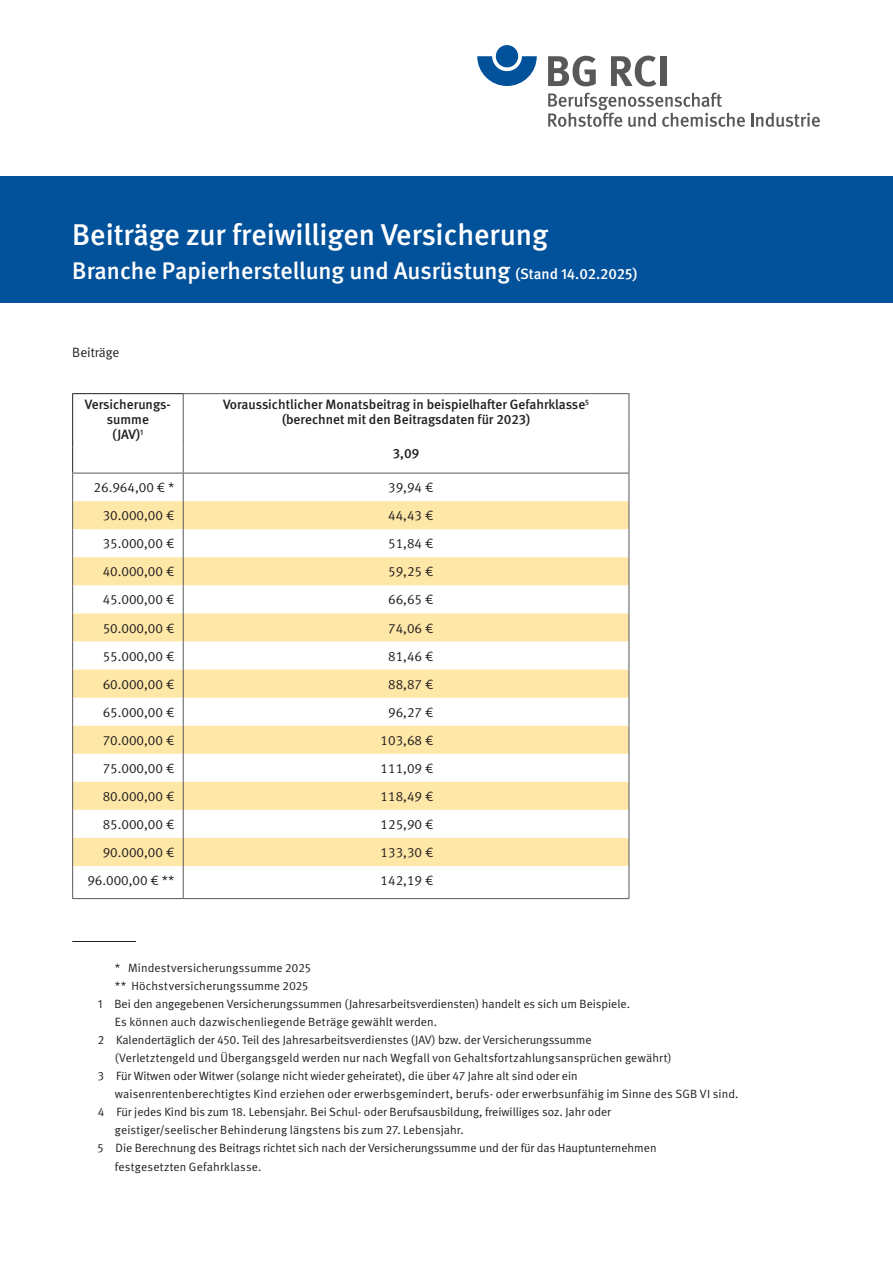
<style>
.page{position:relative;width:893px;height:1263px;background:#fff}
.page>*{position:absolute;margin:0;border:0;box-sizing:border-box;transform-origin:0 0}
.t1{font:500 30px "DGUV Meta";letter-spacing:-.005em;color:#fff}
.t2{font:500 24px "DGUV Meta";color:#fff}
.t3{font:13.5px "DGUV Meta";color:#231f20}
.t4{font:500 13.5px/15px "DGUV Meta";color:#231f20;text-align:center}
.t5{font:12px "DGUV Meta";color:#231f20}
.s1{font-size:15px}
</style>
<div class="page">
<svg style="left:477px;top:56px;width:60px;height:30px"></svg>
<div style="left:496px;top:45px;width:22px;height:22px;background:#01519b;border-radius:50%"></div>
<svg style="left:548px;top:56px;width:48px;height:30px"></svg>
<svg style="left:611px;top:56px;width:45px;height:31px"></svg>
<div style="left:660px;top:56px;width:6px;height:30px;background:#57585a"></div>
<svg style="left:548px;top:93px;width:197px;height:34px"></svg>
<svg style="left:751px;top:113px;width:69px;height:14px"></svg>
<div style="left:0;top:176px;width:893px;height:127px;background:#01519b"></div>
<svg style="left:73px;top:501px;width:556px;height:365px;fill:#ffe7a7"></svg>
<hr style="left:72px;top:394px;width:1px;height:54px;background:#231f20">
<hr style="left:629px;top:394px;width:1px;height:54px;background:#57585a">
<svg style="left:72px;top:448px;width:1px;height:450px"></svg>
<hr style="left:183px;top:394px;width:1px;height:54px;background:#57585a">
<svg style="left:183px;top:448px;width:1px;height:450px"></svg>
<hr style="left:72px;top:473px;width:111px;height:1px;background:#57585a">
<hr style="left:183px;top:473px;width:446px;height:1px;background:#57585a">
<hr style="left:72px;top:898px;width:111px;height:1px;background:#57585a">
<hr style="left:183px;top:898px;width:446px;height:1px;background:#57585a">
<hr style="left:72px;top:393px;width:111px;height:1px;background:#231f20">
<hr style="left:183px;top:393px;width:446px;height:1px;background:#57585a">
<svg style="left:629px;top:448px;width:1px;height:450px"></svg>
<hr style="left:72px;top:941px;width:64px;height:1px;background:#231f20">
<h1 class="t1" style="left:72px;top:217px;width:477px">Beiträge zur freiwilligen Versicherung</h1>
<h2 class="t2" style="left:72px;top:257px;width:566px">Branche Papierherstellung und Ausrüstung <span class="s1">(Stand 14.02.2025)</span></h2>
<p class="t3" style="left:72px;top:345px;width:49px">Beiträge</p>
<p class="t4" style="left:85px;top:398px;width:87px">Versicherungs&shy;summe<br>(JAV)<sup>1</sup></p>
<p class="t4" style="left:223px;top:398px;width:368px">Voraussichtlicher Monatsbeitrag in beispielhafter Gefahrklasse<sup>5 </sup>(berechnet mit den Beitragsdaten für 2023)</p>
<p class="t4" style="left:393px;top:446px;width:28px">3,09</p>
<p class="t3" style="left:94px;top:480px;width:82px">26.964,00 € *</p>
<p class="t3" style="left:388px;top:480px;width:47px">39,94 €</p>
<p class="t3" style="left:103px;top:508px;width:73px">30.000,00 €</p>
<p class="t3" style="left:388px;top:508px;width:47px">44,43 €</p>
<p class="t3" style="left:103px;top:536px;width:73px">35.000,00 €</p>
<p class="t3" style="left:388px;top:536px;width:47px">51,84 €</p>
<p class="t3" style="left:103px;top:564px;width:73px">40.000,00 €</p>
<p class="t3" style="left:388px;top:564px;width:47px">59,25 €</p>
<p class="t3" style="left:103px;top:592px;width:73px">45.000,00 €</p>
<p class="t3" style="left:388px;top:592px;width:47px">66,65 €</p>
<p class="t3" style="left:103px;top:620px;width:73px">50.000,00 €</p>
<p class="t3" style="left:388px;top:620px;width:47px">74,06 €</p>
<p class="t3" style="left:103px;top:648px;width:73px">55.000,00 €</p>
<p class="t3" style="left:388px;top:648px;width:47px">81,46 €</p>
<p class="t3" style="left:103px;top:676px;width:73px">60.000,00 €</p>
<p class="t3" style="left:388px;top:676px;width:47px">88,87 €</p>
<p class="t3" style="left:103px;top:704px;width:73px">65.000,00 €</p>
<p class="t3" style="left:388px;top:704px;width:47px">96,27 €</p>
<p class="t3" style="left:103px;top:732px;width:73px">70.000,00 €</p>
<p class="t3" style="left:381px;top:732px;width:54px">103,68 €</p>
<p class="t3" style="left:103px;top:760px;width:73px">75.000,00 €</p>
<p class="t3" style="left:381px;top:760px;width:54px">111,09 €</p>
<p class="t3" style="left:103px;top:788px;width:73px">80.000,00 €</p>
<p class="t3" style="left:381px;top:788px;width:54px">118,49 €</p>
<p class="t3" style="left:103px;top:816px;width:73px">85.000,00 €</p>
<p class="t3" style="left:381px;top:816px;width:54px">125,90 €</p>
<p class="t3" style="left:103px;top:845px;width:73px">90.000,00 €</p>
<p class="t3" style="left:381px;top:845px;width:54px">133,30 €</p>
<p class="t3" style="left:87px;top:873px;width:88px">96.000,00 € **</p>
<p class="t3" style="left:381px;top:873px;width:54px">142,19 €</p>
<p class="t5" style="left:115px;top:960px;width:197px">* Mindestversicherungssumme 2025</p>
<p class="t5" style="left:115px;top:979px;width:195px">** Höchstversicherungssumme 2025</p>
<p class="t5" style="left:98px;top:997px;width:534px">1 Bei den angegebenen Versicherungssummen (Jahresarbeitsverdiensten) handelt es sich um Beispiele.</p>
<p class="t5" style="left:115px;top:1015px;width:324px">Es können auch dazwischenliegende Beträge gewählt werden.</p>
<p class="t5" style="left:98px;top:1033px;width:495px">2 Kalendertäglich der 450. Teil des Jahresarbeitsverdienstes (JAV) bzw. der Versicherungssumme</p>
<p class="t5" style="left:115px;top:1051px;width:558px">(Verletztengeld und Übergangsgeld werden nur nach Wegfall von Gehaltsfortzahlungsansprüchen gewährt)</p>
<p class="t5" style="left:98px;top:1069px;width:481px">3 Für Witwen oder Witwer (solange nicht wieder geheiratet), die über 47 Jahre alt sind oder ein</p>
<p class="t5" style="left:115px;top:1087px;width:625px">waisenrentenberechtigtes Kind erziehen oder erwerbsgemindert, berufs- oder erwerbsunfähig im Sinne des SGB VI sind.</p>
<p class="t5" style="left:98px;top:1105px;width:515px">4 Für jedes Kind bis zum 18. Lebensjahr. Bei Schul- oder Berufsausbildung, freiwilliges soz. Jahr oder</p>
<p class="t5" style="left:115px;top:1123px;width:350px">geistiger/seelischer Behinderung längstens bis zum 27. Lebensjahr.</p>
<p class="t5" style="left:98px;top:1141px;width:560px">5 Die Berechnung des Beitrags richtet sich nach der Versicherungssumme und der für das Hauptunternehmen</p>
<p class="t5" style="left:115px;top:1159px;width:148px">festgesetzten Gefahrklasse.</p>
</div>
